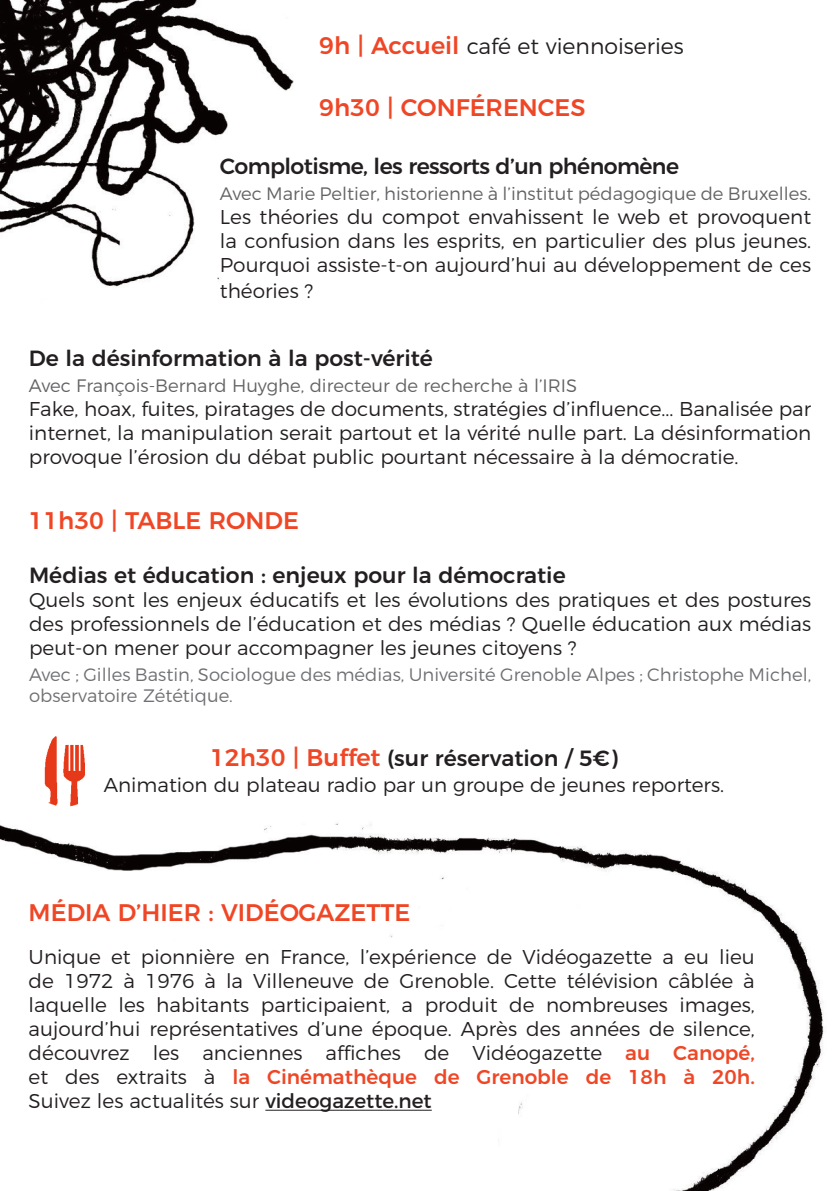
<style>
.page{position:relative;width:840px;height:1191px;background:#fff}
.page>*{position:absolute;margin:0;border:0;box-sizing:border-box;transform-origin:0 0}
.t1{font:500 24px "Montserrat";color:#ef4726}
.t2{font:500 22px "Montserrat";color:#231f20}
.t3{font:500 22px "Montserrat";letter-spacing:-.025em;color:#231f20}
.t4{font:300 22px "Montserrat";color:#231f20}
.t5{font:300 20px/24px "Montserrat";color:#231f20;text-align:justify}
.t6{font:300 18px "Montserrat";color:#636366}
.t7{font:300 18px/21.6px "Montserrat";color:#6f7073}
.s1{font-weight:500;font-size:24px;color:#ef4726}
.s2{font-size:24px;color:#ef4726}
.s3{font-weight:500;color:#ef4726}
.s4{font-weight:400}
</style>
<div class="page">
<img style="left:0;top:823px;width:824px;height:368px">
<img style="left:44px;top:736px;width:41px;height:71px">
<img style="left:0;top:0;width:294px;height:287px">
<hr style="left:265px;top:1109px;width:166px;height:1px;background:#231f20">
<p class="t4" style="left:319px;top:29px;width:366px"><span class="s1">9h | Accueil</span> café et viennoiseries</p>
<p class="t1" style="left:319px;top:88px;width:268px">9h30 | CONFÉRENCES</p>
<p class="t3" style="left:220px;top:148px;width:460px">Complotisme, les ressorts d’un phénomène</p>
<p class="t6" style="left:220px;top:179px;width:592px">Avec Marie Peltier, historienne à l’institut pédagogique de Bruxelles.</p>
<p class="t5" style="left:220px;top:203px;width:592px">Les théories du compot envahissent le web et provoquent la confusion dans les esprits, en particulier des plus jeunes.<br>Pourquoi assiste-t-on aujourd’hui au développement de ces</p>
<p class="t5" style="left:220px;top:277px;width:95px">théories ?</p>
<p class="t2" style="left:29px;top:340px;width:405px">De la désinformation à la post-vérité</p>
<p class="t6" style="left:29px;top:371px;width:549px">Avec François-Bernard Huyghe, directeur de recherche à l’IRIS</p>
<p class="t5" style="left:29px;top:395px;width:783px">Fake, hoax, fuites, piratages de documents, stratégies d’influence... Banalisée par internet, la manipulation serait partout et la vérité nulle part. La désinformation provoque l’érosion du débat public pourtant nécessaire à la démocratie.</p>
<p class="t1" style="left:29px;top:501px;width:271px">11h30 | TABLE RONDE</p>
<p class="t2" style="left:29px;top:557px;width:538px">Médias et éducation : enjeux pour la démocratie</p>
<p class="t5" style="left:29px;top:586px;width:783px">Quels sont les enjeux éducatifs et les évolutions des pratiques et des postures des professionnels de l’éducation et des médias ? Quelle éducation aux médias peut-on mener pour accompagner les jeunes citoyens ?</p>
<p class="t7" style="left:29px;top:662px;width:783px">Avec ; Gilles Bastin, Sociologue des médias, Université Grenoble Alpes ; Christophe Michel, observatoire Zététique.</p>
<p class="t2" style="left:210px;top:740px;width:409px"><span class="s2">12h30 | Buffet</span> (sur réservation / 5€)</p>
<p class="t5" style="left:104px;top:771px;width:621px">Animation du plateau radio par un groupe de jeunes reporters.</p>
<p class="t1" style="left:29px;top:893px;width:383px">MÉDIA D’HIER : VIDÉOGAZETTE</p>
<p class="t5" style="left:29px;top:943px;width:727px">Unique et pionnière en France, l’expérience de Vidéogazette a eu lieu de 1972 à 1976 à la Villeneuve de Grenoble. Cette télévision câblée à laquelle les habitants participaient, a produit de nombreuses images, aujourd’hui représentatives d’une époque. Après des années de silence, découvrez les anciennes affiches de Vidéogazette <span class="s3">au Canopé, </span>et des extraits à <span class="s3">la Cinémathèque de Grenoble de 18h à 20h.<br></span>Suivez les actualités sur <span class="s4">videogazette.net</span></p>
</div>
